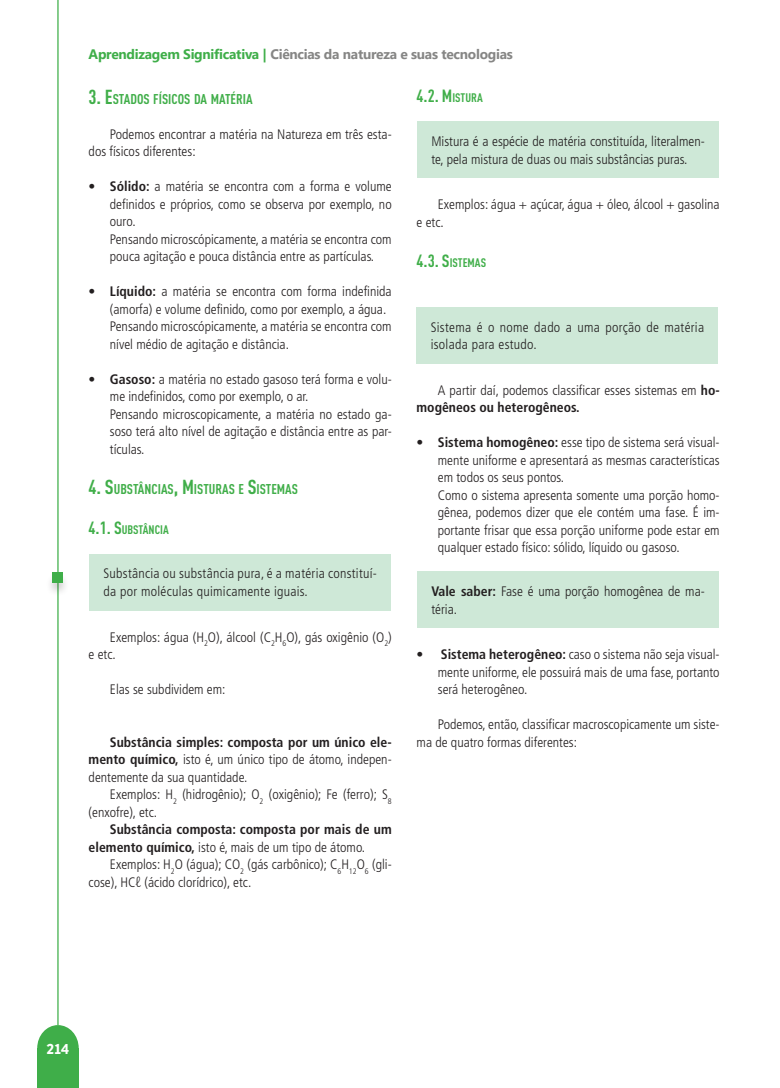
<style>
.page{position:relative;width:780px;height:1088px;background:#fff}
.page>*{position:absolute;margin:0;border:0;box-sizing:border-box;transform-origin:0 0}
.t1{font:15px "Secular One";color:#fff}
.título_peso_2{font:700 condensed 14px "DINOT";color:#40ae49}
.texto{font:300 condensed 13.75px/17.5px "Frutiger LT Std";color:#231f20}
.texto-2{font:300 condensed 13.75px/17.5px "Frutiger LT Std";letter-spacing:.02em;color:#231f20}
.texto-3{font:700 condensed 13.75px/17.5px "Frutiger LT Std";color:#231f20}
.t2{font:700 13.75px "Segoe UI";letter-spacing:-.02em;color:#868685}
.título_peso_2-2{font:700 condensed 12.25px "DINOT";color:#40ae49}
.s1{color:#3fae49}
.s2{font-size:20px}
.s3{font-weight:700}
.s4{font-size:17.5px}
.s5{font-weight:300}
</style>
<div class="page">
<div style="left:37px;top:1025px;width:42px;height:46px;background:#3fae49;border-radius:50%"></div>
<div style="left:37px;top:1049px;width:42px;height:39px;background:#3fae49"></div>
<hr style="left:57px;top:0;width:2px;height:1025px;background:#3fae49">
<div style="left:46px;top:573px;width:24px;height:24px;background:#231f20;opacity:.21"></div>
<div style="left:53px;top:573px;width:10px;height:10px;background:#3fae49"></div>
<div style="left:89px;top:554px;width:302px;height:56px;background:#cee8d7"></div>
<div style="left:417px;top:122px;width:302px;height:56px;background:#cee8d7"></div>
<div style="left:416px;top:307px;width:302px;height:56px;background:#cee8d7"></div>
<div style="left:417px;top:572px;width:302px;height:56px;background:#cee8d7"></div>
<p class="t2" style="left:89px;top:42px;width:425px"><span class="s1">Aprendizagem Significativa |</span> Ciências da natureza e suas tecnologias</p>
<p class="título_peso_2" style="left:89px;top:90px;width:165px"><span class="s2">3. E</span>STADOS FÍSICOS DA MATÉRIA</p>
<p class="texto" style="left:89px;top:126px;width:304px;text-indent:21px">Podemos encontrar a matéria na Natureza em três esta&shy;dos físicos diferentes:</p>
<p class="texto" style="left:110px;top:178px;width:283px;text-align:justify;text-indent:-21px"><span class="s3">• Sólido:</span> a matéria se encontra com a forma e volume definidos e próprios, como se observa por exemplo, no ouro.</p>
<p class="texto" style="left:110px;top:231px;width:283px">Pensando microscópicamente, a matéria se encontra com pouca agitação e pouca distância entre as partículas.</p>
<p class="texto" style="left:110px;top:283px;width:283px;text-indent:-21px"><span class="s3">• Líquido:</span> a matéria se encontra com forma indefinida (amorfa) e volume definido, como por exemplo, a água.</p>
<p class="texto" style="left:110px;top:318px;width:283px">Pensando microscópicamente, a matéria se encontra com nível médio de agitação e distância.</p>
<p class="texto" style="left:110px;top:371px;width:283px;text-indent:-21px"><span class="s3">• Gasoso:</span> a matéria no estado gasoso terá forma e volu&shy;me indefinidos, como por exemplo, o ar.</p>
<p class="texto" style="left:110px;top:406px;width:283px;text-align:justify">Pensando microscopicamente, a matéria no estado ga&shy;soso terá alto nível de agitação e distância entre as par&shy;tículas.</p>
<p class="título_peso_2" style="left:89px;top:481px;width:211px"><span class="s2">4. S</span>UBSTÂNCIAS<span class="s2">, M</span> ISTURAS E <span class="s2">S</span>ISTEMAS</p>
<p class="título_peso_2-2" style="left:89px;top:523px;width:82px"><span class="s4">4.1. S</span>UBSTÂNCIA</p>
<p class="texto-2" style="left:103px;top:565px;width:275px">Substância ou substância pura, é a matéria constituí&shy;da por moléculas quimicamente iguais.</p>
<p class="texto" style="left:89px;top:628px;width:304px;text-indent:21px">Exemplos: água (H<sub>2</sub>O), álcool (C<sub>2</sub>H<sub>6</sub>O), gás oxigênio (O<sub>2</sub>) e etc.</p>
<p class="texto" style="left:110px;top:681px;width:117px">Elas se subdividem em:</p>
<p class="texto" style="left:89px;top:733px;width:304px;text-align:justify;text-indent:21px"><span class="s3">Substância simples: composta por um único ele&shy;mento químico,</span> isto é, um único tipo de átomo, indepen&shy;dentemente da sua quantidade.</p>
<p class="texto" style="left:89px;top:786px;width:304px;text-indent:21px">Exemplos: H<sub>2</sub> (hidrogênio); O<sub>2</sub> (oxigênio); Fe (ferro); S<sub>8 </sub>(enxofre), etc.</p>
<p class="texto-3" style="left:89px;top:820px;width:304px;text-indent:21px">Substância composta: composta por mais de um elemento químico, <span class="s5">isto é, mais de um tipo de átomo.</span></p>
<p class="texto" style="left:89px;top:856px;width:304px;text-indent:21px">Exemplos: H<sub>2</sub>O (água); CO<sub>2</sub> (gás carbônico); C<sub>6</sub>H<sub>12</sub>O<sub>6</sub> (gli&shy;cose), HCℓ (ácido clorídrico), etc.</p>
<p class="título_peso_2-2" style="left:416px;top:90px;width:68px"><span class="s4">4.2. M</span> ISTURA</p>
<p class="texto" style="left:431px;top:133px;width:275px">Mistura é a espécie de matéria constituída, literalmen&shy;te, pela mistura de duas ou mais substâncias puras.</p>
<p class="texto" style="left:416px;top:196px;width:304px;text-indent:21px">Exemplos: água + açúcar, água + óleo, álcool + gasolina e etc.</p>
<p class="título_peso_2-2" style="left:416px;top:255px;width:71px"><span class="s4">4.3. S</span>ISTEMAS</p>
<p class="texto-2" style="left:431px;top:318px;width:275px">Sistema é o nome dado a uma porção de matéria isolada para estudo.</p>
<p class="texto" style="left:416px;top:381px;width:304px;text-indent:21px">A partir daí, podemos classificar esses sistemas em <span class="s3">ho&shy;mogêneos ou heterogêneos.</span></p>
<p class="texto" style="left:438px;top:434px;width:283px;text-align:justify;text-indent:-21px"><span class="s3">• Sistema homogêneo:</span> esse tipo de sistema será visual&shy;mente uniforme e apresentará as mesmas características em todos os seus pontos.</p>
<p class="texto" style="left:438px;top:486px;width:283px;text-align:justify">Como o sistema apresenta somente uma porção homo&shy;gênea, podemos dizer que ele contém uma fase. É im&shy;portante frisar que essa porção uniforme pode estar em qualquer estado físico: sólido, líquido ou gasoso.</p>
<p class="texto" style="left:431px;top:583px;width:275px"><span class="s3">Vale saber:</span> Fase é uma porção homogênea de ma&shy;téria.</p>
<p class="texto" style="left:438px;top:646px;width:283px;text-align:justify;text-indent:-21px"><span class="s3">• Sistema heterogêneo:</span> caso o sistema não seja visual&shy;mente uniforme, ele possuirá mais de uma fase, portanto será heterogêneo.</p>
<p class="texto" style="left:416px;top:716px;width:304px;text-indent:21px">Podemos, então, classificar macroscopicamente um siste&shy;ma de quatro formas diferentes:</p>
<p class="t1" style="left:47px;top:1038px;width:24px">214</p>
</div>
